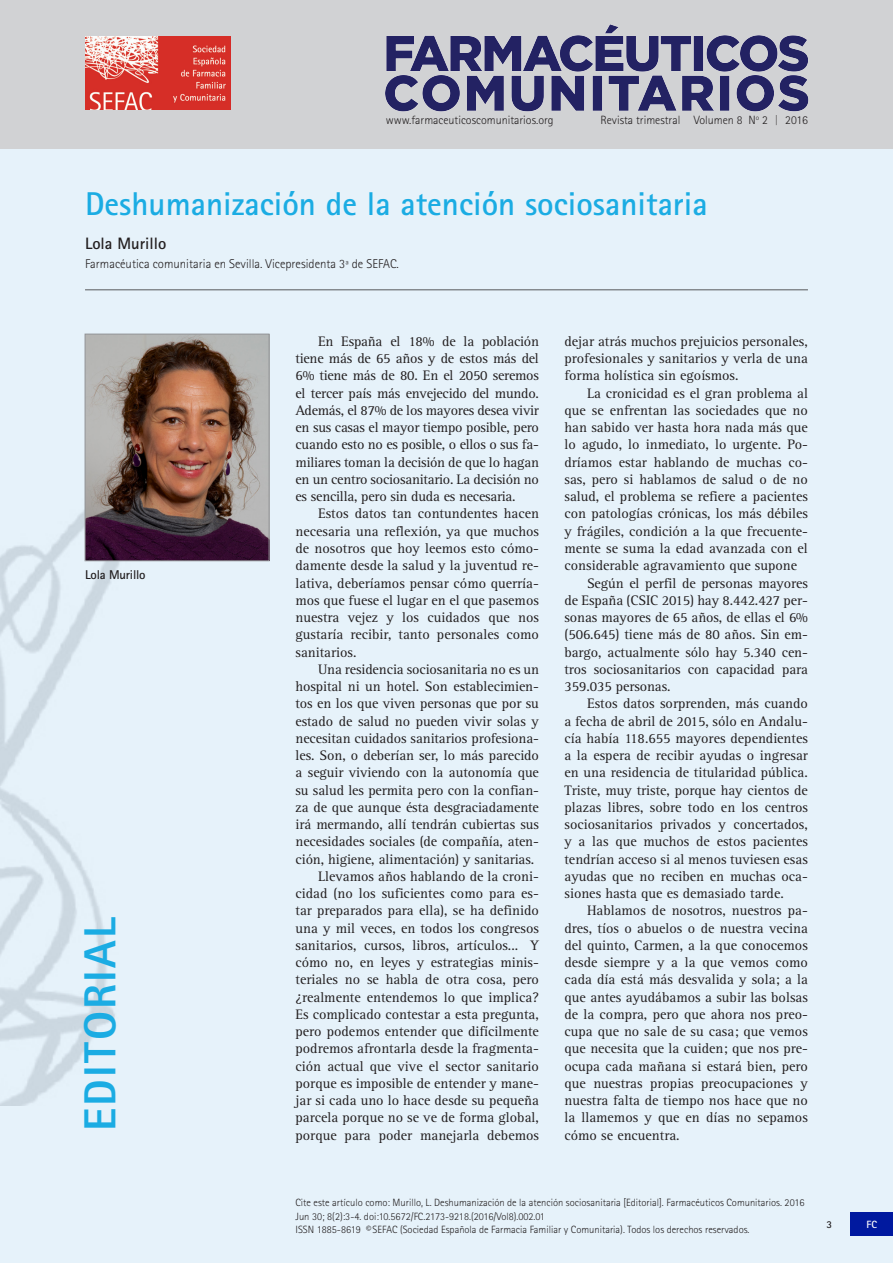
<style>
.page{position:relative;width:893px;height:1263px;background:#fff}
.page>*{position:absolute;margin:0;border:0;box-sizing:border-box;transform-origin:0 0}
.t0{font:800 45px "Rotis Sans Serif";letter-spacing:.05em;color:#1bace3}
.t0-2{font:700 33px "Rotis Sans Serif";color:#1bace3}
.autores{font:700 16.5px "Rotis Sans Serif";color:#231f20}
.t1{font:14.25px/17.2px "Rotis Serif";color:#231f20;text-align:justify}
.autores_cargo{font:300 12.75px "Rotis Sans Serif";color:#231f20}
.texto_tabla_título{font:700 12.75px "Rotis Sans Serif";letter-spacing:-.015em;color:#231f20}
.t2{font:300 12px "Rotis Sans Serif";color:#231f20}
.Datos_bibliográficos{font:300 10.5px/13.5px "Rotis Sans Serif";color:#231f20}
.CABECERA{font:700 10.5px "Rotis Sans Serif";color:#fff}
.CABECERA-2{font:700 10.5px "Rotis Sans Serif";color:#231f20}
</style>
<div class="page">
<div style="left:0;top:149px;width:893px;height:1114px;background:#e6f2fa"></div>
<div style="left:850px;top:1212px;width:43px;height:23px;background:#00199f"></div>
<hr style="left:85px;top:290px;width:723px;height:1px;background:#57585a">
<img style="left:0;top:355px;width:157px;height:750px">
<div style="left:0;top:0;width:893px;height:149px;background:#d1d2d4"></div>
<img style="left:385px;top:24px;width:424px;height:88px">
<img style="left:85px;top:37px;width:146px;height:73px">
<img style="left:87px;top:336px;width:180px;height:223px">
<div style="left:85px;top:334px;width:184px;height:227px;border:1px solid #939598"></div>
<p class="t2" style="left:386px;top:113px;width:169px">www.farmaceuticoscomunitarios.org</p>
<p class="t2" style="left:600px;top:113px;width:169px">Revista trimestral Volumen 8 N<sup>o</sup> 2</p>
<p class="t2" style="left:785px;top:113px;width:24px">2016</p>
<p class="t0-2" style="left:85px;top:183px;width:624px">Deshumanización de la atención sociosanitaria</p>
<p class="autores" style="left:85px;top:233px;width:83px">Lola Murillo</p>
<p class="autores_cargo" style="left:85px;top:257px;width:315px">Farmacéutica comunitaria en Sevilla. Vicepresidenta 3ª de SEFAC.</p>
<p class="texto_tabla_título" style="left:85px;top:566px;width:62px">Lola Murillo</p>
<p class="t0" style="left:72px;top:1131px;width:215px;rotate:-90deg">EDITORIAL</p>
<p class="t1" style="left:296px;top:333px;width:245px;text-indent:22px">En España el 18% de la población tiene más de 65 años y de estos más del 6% tiene más de 80. En el 2050 seremos el tercer país más envejecido del mundo.<br>Además, el 87% de los mayores desea vivir en sus casas el mayor tiempo posible, pero cuando esto no es posible, o ellos o sus fa&shy;miliares toman la decisión de que lo hagan en un centro sociosanitario. La decisión no es sencilla, pero sin duda es necesaria.</p>
<p class="t1" style="left:296px;top:505px;width:245px;text-indent:22px">Estos datos tan contundentes hacen necesaria una reflexión, ya que muchos de nosotros que hoy leemos esto cómo&shy;damente desde la salud y la juventud re&shy;lativa, deberíamos pensar cómo querría&shy;mos que fuese el lugar en el que pasemos nuestra vejez y los cuidados que nos gustaría recibir, tanto personales como sanitarios.</p>
<p class="t1" style="left:296px;top:661px;width:245px;text-indent:22px">Una residencia sociosanitaria no es un hospital ni un hotel. Son establecimien&shy;tos en los que viven personas que por su estado de salud no pueden vivir solas y necesitan cuidados sanitarios profesiona&shy;les. Son, o deberían ser, lo más parecido a seguir viviendo con la autonomía que su salud les permita pero con la confian&shy;za de que aunque ésta desgraciadamente irá mermando, allí tendrán cubiertas sus necesidades sociales (de compañía, aten&shy;ción, higiene, alimentación) y sanitarias.</p>
<p class="t1" style="left:296px;top:868px;width:245px;text-indent:22px">Llevamos años hablando de la croni&shy;cidad (no los suficientes como para es&shy;tar preparados para ella), se ha definido una y mil veces, en todos los congresos sanitarios, cursos, libros, artículos... Y cómo no, en leyes y estrategias minis&shy;teriales no se habla de otra cosa, pero ¿realmente entendemos lo que implica?<br>Es complicado contestar a esta pregunta, pero podemos entender que difícilmente podremos afrontarla desde la fragmenta&shy;ción actual que vive el sector sanitario porque es imposible de entender y mane&shy;jar si cada uno lo hace desde su pequeña parcela porque no se ve de forma global, porque para poder manejarla debemos</p>
<p class="t1" style="left:564px;top:333px;width:245px">dejar atrás muchos prejuicios personales, profesionales y sanitarios y verla de una forma holística sin egoísmos.</p>
<p class="t1" style="left:564px;top:385px;width:245px;text-indent:22px">La cronicidad es el gran problema al que se enfrentan las sociedades que no han sabido ver hasta hora nada más que lo agudo, lo inmediato, lo urgente. Po&shy;dríamos estar hablando de muchas co&shy;sas, pero si hablamos de salud o de no salud, el problema se refiere a pacientes con patologías crónicas, los más débiles y frágiles, condición a la que frecuente&shy;mente se suma la edad avanzada con el considerable agravamiento que supone</p>
<p class="t1" style="left:564px;top:574px;width:245px;text-indent:22px">Según el perfil de personas mayores de España (CSIC 2015) hay 8.442.427 per&shy;sonas mayores de 65 años, de ellas el 6% (506.645) tiene más de 80 años. Sin em&shy;bargo, actualmente sólo hay 5.340 cen&shy;tros sociosanitarios con capacidad para 359.035 personas.</p>
<p class="t1" style="left:564px;top:695px;width:245px;text-indent:22px">Estos datos sorprenden, más cuando a fecha de abril de 2015, sólo en Andalu&shy;cía había 118.655 mayores dependientes a la espera de recibir ayudas o ingresar en una residencia de titularidad pública.<br>Triste, muy triste, porque hay cientos de plazas libres, sobre todo en los centros sociosanitarios privados y concertados, y a las que muchos de estos pacientes tendrían acceso si al menos tuviesen esas ayudas que no reciben en muchas oca&shy;siones hasta que es demasiado tarde.</p>
<p class="t1" style="left:564px;top:902px;width:245px;text-indent:22px">Hablamos de nosotros, nuestros pa&shy;dres, tíos o abuelos o de nuestra vecina del quinto, Carmen, a la que conocemos desde siempre y a la que vemos como cada día está más desvalida y sola; a la que antes ayudábamos a subir las bolsas de la compra, pero que ahora nos preo&shy;cupa que no sale de su casa; que vemos que necesita que la cuiden; que nos pre&shy;ocupa cada mañana si estará bien, pero que nuestras propias preocupaciones y nuestra falta de tiempo nos hace que no la llamemos y que en días no sepamos</p>
<p class="t1" style="left:564px;top:1126px;width:117px">cómo se encuentra.</p>
<p class="Datos_bibliográficos" style="left:296px;top:1196px;width:510px">Cite este artículo como: Murillo, L. Deshumanización de la atención sociosanitaria [Editorial]. Farmacéuticos Comunitarios. 2016<br>Jun 30; 8(2):3-4. doi:10.5672/FC.2173-9218.(2016/Vol8).002.01</p>
<p class="Datos_bibliográficos" style="left:296px;top:1223px;width:455px">ISSN 1885-8619 © SEFAC (Sociedad Española de Farmacia Familiar y Comunitaria). Todos los derechos reservados.</p>
<p class="CABECERA-2" style="left:826px;top:1217px;width:7px">3</p>
<p class="CABECERA" style="left:866px;top:1217px;width:12px">FC</p>
</div>
